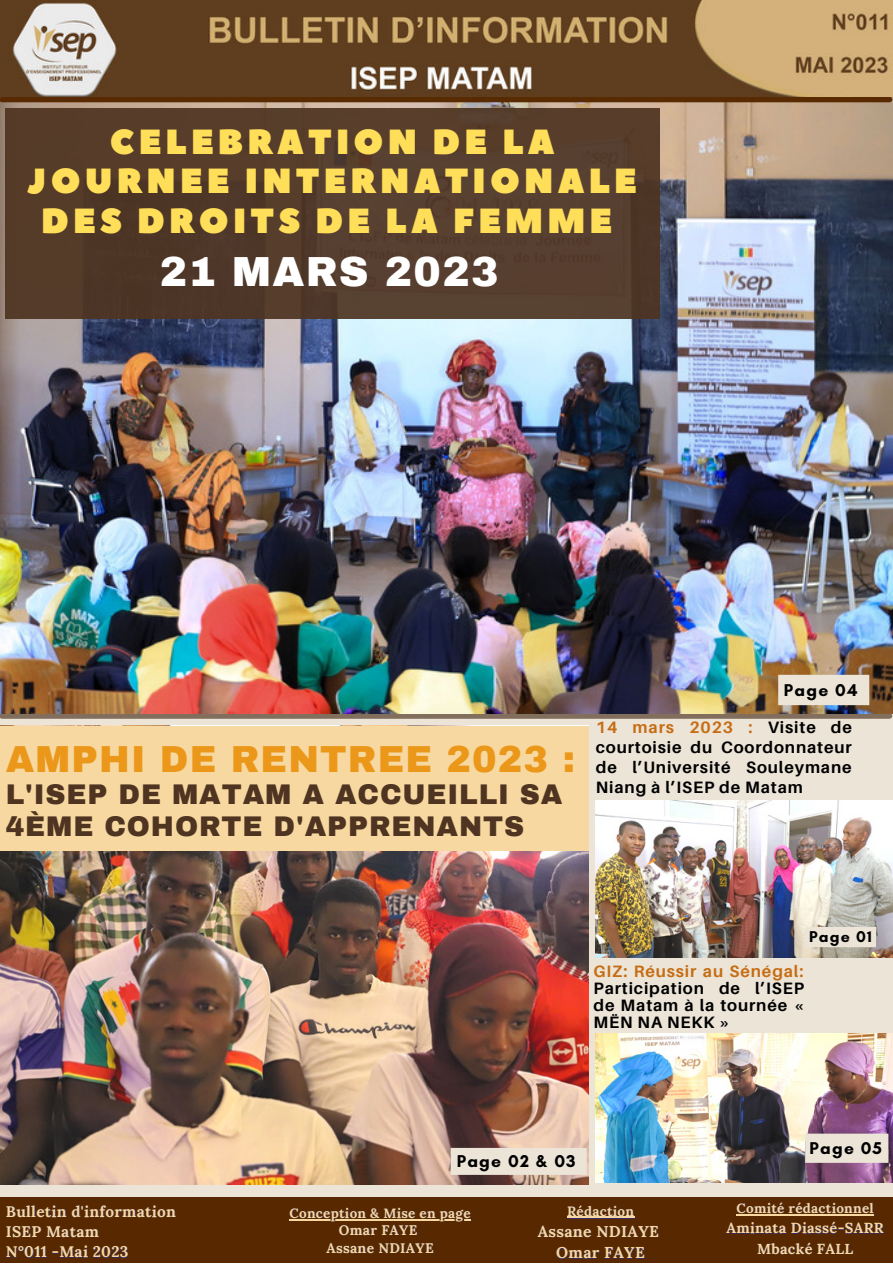
<style>
.page{position:relative;width:893px;height:1264px;background:#fff}
.page>*{position:absolute;margin:0;border:0;box-sizing:border-box;transform-origin:0 0}
.t1{font:900 41.1px "Archivo";letter-spacing:.03em;color:#fff}
.t2{font:900 36.75px "Archivo";letter-spacing:.03em;color:#eb9719}
.t3{font:34.8px/39.3px "Peace Sans";letter-spacing:.12em;color:#ffde59;text-align:center}
.t4{font:900 27.75px/31.5px "Archivo";letter-spacing:.03em;color:#4e3421}
.t5{font:700 17.4px "Glacial Indifference";letter-spacing:.07em;color:#000}
.t6{font:700 16.5px/20.2px "Aileron";letter-spacing:.05em;color:#000;text-align:justify}
.t7{font:700 15.9px "Glacial Indifference";letter-spacing:.07em;color:#000}
.t8{font:700 15.75px "Lora";letter-spacing:.02em;color:#f6d8a0}
.t9{font:700 15.45px "Lora";letter-spacing:.02em;color:#f6d8a0}
.t10{font:700 14.55px "Lora";letter-spacing:.02em;color:#f6d8a0}
.t11{font:700 13.95px "Lora";letter-spacing:.02em;color:#f6d8a0}
.t12{font:700 13.5px "Lora";letter-spacing:.02em;color:#f6d8a0}
.s1{color:#c66d14}
</style>
<div class="page">
<div style="left:0;top:108px;width:892px;height:1154px;background:#ebe4d7"></div>
<img style="left:0;top:850px;width:588px;height:334px">
<div style="left:0;top:1197px;width:892px;height:65px;background:#582900"></div>
<div style="left:2px;top:713px;width:887px;height:5px;background:#826e5d"></div>
<div style="left:0;top:726px;width:588px;height:124px;background:#f6d8a0"></div>
<img style="left:595px;top:800px;width:297px;height:157px">
<div style="left:805px;top:927px;width:71px;height:20px;background:#ebe4d7"></div>
<img style="left:595px;top:1033px;width:297px;height:149px">
<div style="left:805px;top:1133px;width:83px;height:29px;background:#ebe4d7"></div>
<img style="left:0;top:0;width:892px;height:713px">
<div style="left:6px;top:108px;width:653px;height:210px;background:#573d2a"></div>
<div style="left:450px;top:1147px;width:136px;height:27px;background:#ebe4d7"></div>
<div style="left:778px;top:674px;width:91px;height:31px;background:#ebe4d7"></div>
<div style="left:2px;top:97px;width:887px;height:5px;background:#582900"></div>
<hr style="left:289px;top:1219px;width:182px;height:1px;background:#f6d8a0">
<hr style="left:567px;top:1217px;width:67px;height:1px;background:#f6d8a0">
<hr style="left:567px;top:1216px;width:67px;height:1px;background:#f6d8a0">
<hr style="left:737px;top:1214px;width:137px;height:1px;background:#f6d8a0">
<hr style="left:736px;top:1214px;width:137px;height:1px;background:#f6d8a0">
<p class="t3" style="left:28px;top:123px;width:610px">CELEBRATION DE LA<br>JOURNEE INTERNATIONALE<br>DES DROITS DE LA FEMME</p>
<p class="t1" style="left:160px;top:250px;width:340px">21 MARS 2023</p>
<p class="t5" style="left:783px;top:679px;width:75px">Page 04</p>
<p class="t2" style="left:6px;top:739px;width:570px">AMPHI DE RENTREE 2023 :</p>
<p class="t4" style="left:6px;top:779px;width:558px">L'ISEP DE MATAM A ACCUEILLI SA<br>4ÈME COHORTE D'APPRENANTS</p>
<p class="t6" style="left:595px;top:716px;width:257px"><span class="s1">14 mars 2023 :</span> Visite de courtoisie du Coordonnateur de l’Université Souleymane Niang à l’ISEP de Matam</p>
<p class="t7" style="left:809px;top:927px;width:64px">Page 01</p>
<p class="t6" style="left:593px;top:962px;width:212px;line-height:16.8px"><span class="s1">GIZ: Réussir au Sénégal:<br></span>Participation de l’ISEP de Matam à la tournée « MËN NA NEKK »</p>
<p class="t5" style="left:456px;top:1150px;width:120px">Page 02 &amp; 03</p>
<p class="t5" style="left:809px;top:1137px;width:74px">Page 05</p>
<p class="t9" style="left:6px;top:1201px;width:171px">Bulletin d'information</p>
<p class="t9" style="left:6px;top:1221px;width:95px">ISEP Matam</p>
<p class="t9" style="left:6px;top:1241px;width:124px">N°011 -Mai 2023</p>
<p class="t12" style="left:289px;top:1204px;width:182px">Conception &amp; Mise en page</p>
<p class="t11" style="left:339px;top:1220px;width:80px">Omar FAYE</p>
<p class="t11" style="left:326px;top:1238px;width:109px">Assane NDIAYE</p>
<p class="t12" style="left:567px;top:1201px;width:68px">Rédaction</p>
<p class="t8" style="left:537px;top:1221px;width:123px">Assane NDIAYE</p>
<p class="t8" style="left:556px;top:1242px;width:90px">Omar FAYE</p>
<p class="t12" style="left:736px;top:1199px;width:139px">Comité rédactionnel</p>
<p class="t10" style="left:726px;top:1218px;width:159px">Aminata Diassé-SARR</p>
<p class="t10" style="left:757px;top:1238px;width:98px">Mbacké FALL</p>
</div>
